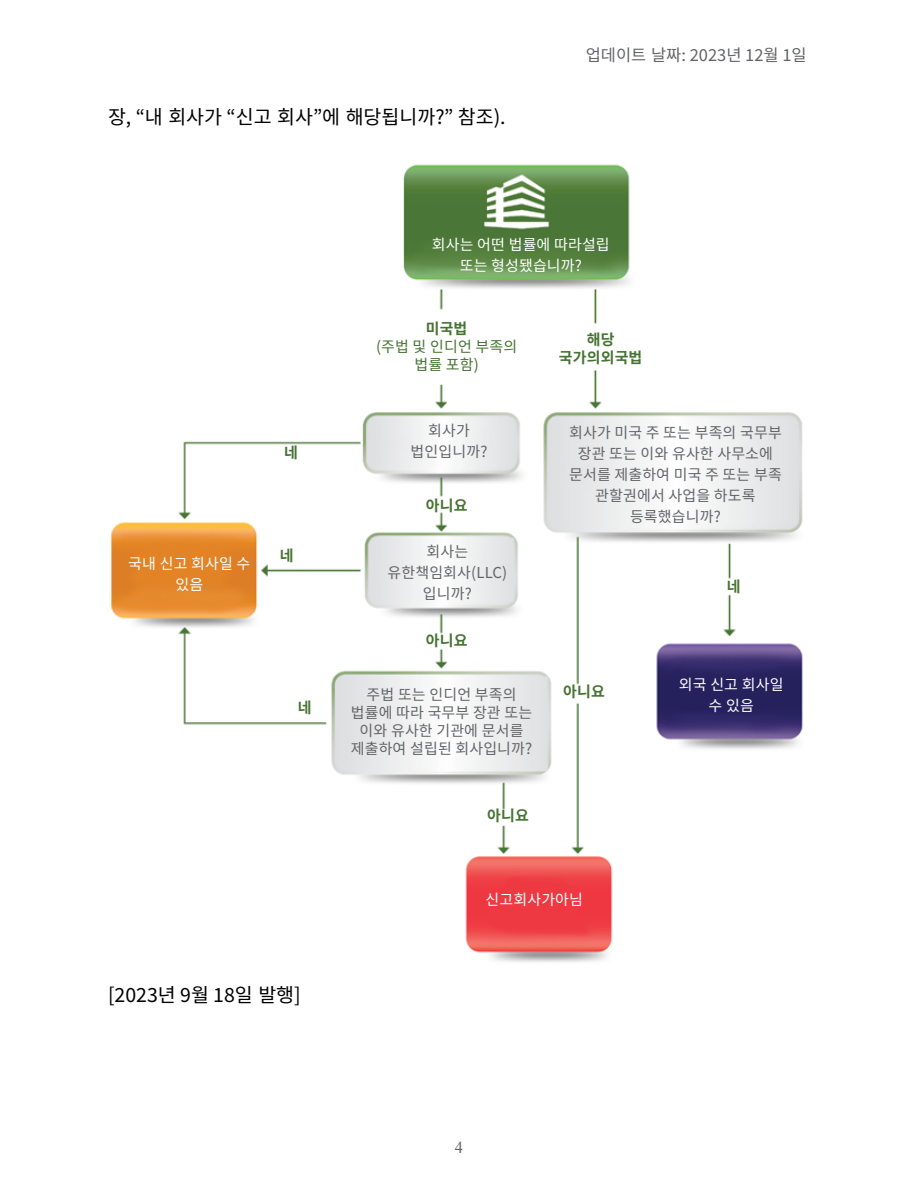
<style>
.page{position:relative;width:918px;height:1188px;background:#fff}
.page>*{position:absolute;margin:0;border:0;box-sizing:border-box;transform-origin:0 0}
.Answer{font:19.5px "Source Han Sans KR";color:#000}
.t1{font:16.5px "Source Han Sans KR";color:#636466}
.t2{font:16.5px "Times New Roman";color:#636466}
.bullets{font:15px/21px "Source Han Sans KR";letter-spacing:.01em;color:#636466;text-align:center}
.bullets-2{font:15px/21px "Source Han Sans KR";letter-spacing:.01em;color:#fff;text-align:center}
.bullets-3{font:700 15px/18px "Source Han Sans KR";letter-spacing:.01em;color:#467332;text-align:center}
.bullets-4{font:15px/18px "Source Han Sans KR";letter-spacing:.01em;color:#467332;text-align:center}
</style>
<div class="page">
<img style="left:110px;top:164px;width:693px;height:798px">
<p class="Answer" style="left:108px;top:105px;width:399px">장, “내 회사가 “신고 회사”에 해당됩니까?” 참조).</p>
<p class="t1" style="left:586px;top:45px;width:223px">업데이트 날짜: 2023년 12월 1일</p>
<p class="bullets-2" style="left:432px;top:234px;width:179px">회사는 어떤 법률에 따라설립 또는 형성됐습니까?</p>
<p class="bullets-3" style="left:284px;top:444px;width:15px">네</p>
<p class="bullets-2" style="left:128px;top:554px;width:123px">국내 신고 회사일 수 있음</p>
<p class="bullets-3" style="left:280px;top:547px;width:15px">네</p>
<p class="bullets-3" style="left:298px;top:699px;width:15px">네</p>
<p class="Answer" style="left:108px;top:984px;width:194px">[2023년 9월 18일 발행]</p>
<p class="bullets-3" style="left:426px;top:320px;width:43px">미국법</p>
<p class="bullets-4" style="left:376px;top:338px;width:143px">(주법 및 인디언 부족의 법률 포함)</p>
<p class="bullets" style="left:411px;top:421px;width:78px">회사가 법인입니까?</p>
<p class="bullets-3" style="left:426px;top:497px;width:43px">아니요</p>
<p class="bullets" style="left:388px;top:541px;width:121px">회사는 유한책임회사(LLC) 입니까?</p>
<p class="bullets-3" style="left:426px;top:632px;width:43px">아니요</p>
<p class="bullets" style="left:351px;top:686px;width:183px;line-height:18px">주법 또는 인디언 부족의 법률에 따라 국무부 장관 또는 이와 유사한 기관에 문서를 제출하여 설립된 회사입니까?</p>
<p class="bullets-3" style="left:487px;top:806px;width:43px">아니요</p>
<p class="bullets-3" style="left:559px;top:331px;width:85px">해당 국가의외국법</p>
<p class="bullets" style="left:569px;top:423px;width:214px">회사가 미국 주 또는 부족의 국무부 장관 또는 이와 유사한 사무소에 문서를 제출하여 미국 주 또는 부족 관할권에서 사업을 하도록 등록했습니까?</p>
<p class="bullets-3" style="left:563px;top:683px;width:43px">아니요</p>
<p class="bullets-3" style="left:727px;top:578px;width:15px">네</p>
<p class="bullets-2" style="left:679px;top:674px;width:106px">외국 신고 회사일 수 있음</p>
<p class="bullets-2" style="left:486px;top:889px;width:99px">신고회사가아님</p>
<p class="t2" style="left:455px;top:1136px;width:10px">4</p>
</div>
